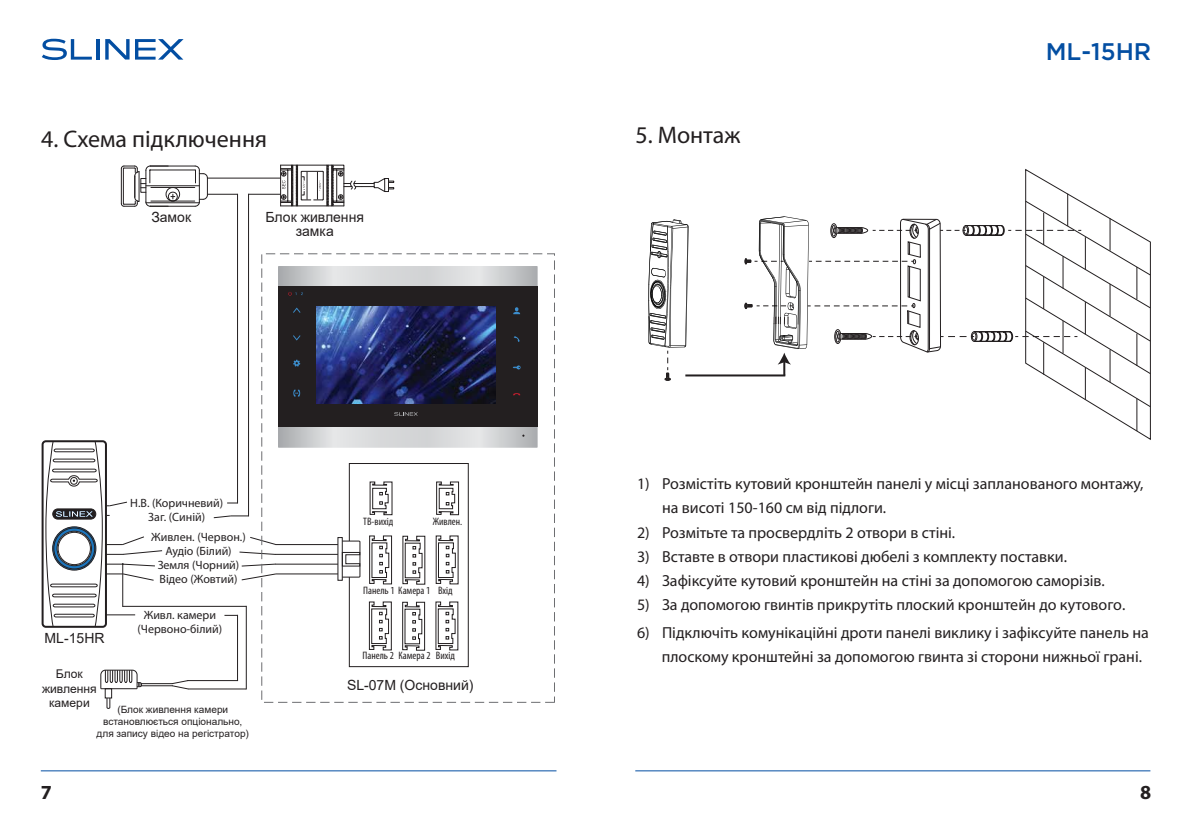
<style>
.page{position:relative;width:1191px;height:840px;background:#fff}
.page>*{position:absolute;margin:0;border:0;box-sizing:border-box;transform-origin:0 0}
.t1{font:24px "Myriad Pro";color:#231f20}
.t2{font:500 24px "Gotham Pro";color:#034ea2}
.t3{font:700 20px "Myriad Pro";color:#231f20}
.t4{font:16px/24px "Myriad Pro";color:#231f20}
.t5{font:14px/14px "Arial";color:#231f20;text-align:center}
.t6{font:12px/14px "Myriad Pro";color:#231f20;text-align:center}
.t7{font:12px/14.4px "Arial";color:#231f20;text-align:center}
.t8{font:condensed 10.8px "Myriad Pro";color:#231f20}
.t9{font:10px/12px "Arial";color:#231f20;text-align:center}
</style>
<div class="page">
<hr style="left:686px;top:374px;width:98px;height:2px;background:#231f20">
<div style="left:42px;top:440px;width:65px;height:187px;border:2px solid #231f20;border-radius:3px"></div>
<hr style="left:207px;top:178px;width:74px;height:1px;background:#231f20">
<hr style="left:248px;top:194px;width:33px;height:1px;background:#231f20">
<hr style="left:207px;top:194px;width:30px;height:1px;background:#231f20">
<svg style="left:213px;top:515px;width:35px;height:3px"></svg>
<svg style="left:224px;top:614px;width:13px;height:1px"></svg>
<hr style="left:275px;top:544px;width:63px;height:1px;background:#231f20">
<hr style="left:275px;top:553px;width:63px;height:1px;background:#231f20">
<hr style="left:275px;top:563px;width:63px;height:1px;background:#231f20">
<hr style="left:276px;top:573px;width:62px;height:1px;background:#231f20">
<svg style="left:250px;top:537px;width:26px;height:8px"></svg>
<svg style="left:239px;top:551px;width:37px;height:3px"></svg>
<svg style="left:241px;top:563px;width:35px;height:3px"></svg>
<svg style="left:241px;top:573px;width:35px;height:7px"></svg>
<hr style="left:123px;top:605px;width:123px;height:1px;background:#231f20">
<hr style="left:151px;top:187px;width:44px;height:1px;background:#231f20">
<hr style="left:146px;top:185px;width:53px;height:1px;background:#231f20">
<hr style="left:151px;top:201px;width:44px;height:1px;background:#231f20">
<hr style="left:146px;top:202px;width:53px;height:1px;background:#231f20">
<hr style="left:150px;top:169px;width:45px;height:1px;background:#231f20">
<svg style="left:121px;top:165px;width:59px;height:42px"></svg>
<svg style="left:195px;top:165px;width:13px;height:42px"></svg>
<hr style="left:199px;top:170px;width:1px;height:32px;background:#231f20">
<hr style="left:150px;top:206px;width:45px;height:1px;background:#231f20">
<hr style="left:146px;top:170px;width:1px;height:32px;background:#231f20">
<hr style="left:150px;top:166px;width:45px;height:1px;background:#231f20">
<svg style="left:280px;top:165px;width:114px;height:41px"></svg>
<hr style="left:248px;top:194px;width:1px;height:321px;background:#231f20">
<hr style="left:237px;top:194px;width:1px;height:308px;background:#231f20">
<hr style="left:237px;top:615px;width:1px;height:65px;background:#231f20">
<hr style="left:246px;top:606px;width:1px;height:82px;background:#231f20">
<div style="left:261px;top:253px;width:294px;height:449px;border:1px dashed #6d6e71"></div>
<hr style="left:101px;top:688px;width:36px;height:1px;background:#231f20">
<div style="left:105px;top:688px;width:7px;height:9px;border:1px solid #231f20"></div>
<svg style="left:106px;top:697px;width:4px;height:11px"></svg>
<svg style="left:100px;top:669px;width:42px;height:19px"></svg>
<hr style="left:188px;top:679px;width:49px;height:1px;background:#231f20">
<hr style="left:188px;top:688px;width:58px;height:1px;background:#231f20">
<svg style="left:171px;top:679px;width:18px;height:10px"></svg>
<hr style="left:141px;top:683px;width:31px;height:1px;background:#231f20">
<hr style="left:141px;top:685px;width:31px;height:1px;background:#231f20">
<svg style="left:45px;top:440px;width:118px;height:187px"></svg>
<svg style="left:648px;top:219px;width:41px;height:161px"></svg>
<svg style="left:744px;top:168px;width:407px;height:272px"></svg>
<svg style="left:278px;top:266px;width:259px;height:181px;background:#cdced0"></svg>
<div style="left:278px;top:286px;width:259px;height:140px;background:#231f20"></div>
<svg style="left:394px;top:412px;width:24px;height:3px"></svg>
<svg style="left:513px;top:393px;width:7px;height:2px"></svg>
<svg style="left:513px;top:307px;width:7px;height:7px"></svg>
<svg style="left:514px;top:336px;width:5px;height:6px"></svg>
<svg style="left:513px;top:365px;width:7px;height:4px"></svg>
<svg style="left:293px;top:307px;width:7px;height:5px"></svg>
<svg style="left:293px;top:335px;width:7px;height:5px"></svg>
<svg style="left:293px;top:359px;width:7px;height:7px"></svg>
<svg style="left:293px;top:389px;width:7px;height:7px"></svg>
<svg style="left:288px;top:292px;width:15px;height:3px"></svg>
<img style="left:316px;top:306px;width:180px;height:97px">
<div style="left:349px;top:462px;width:120px;height:204px;border:1px solid #231f20"></div>
<svg style="left:402px;top:535px;width:23px;height:49px"></svg>
<svg style="left:436px;top:535px;width:22px;height:49px"></svg>
<svg style="left:369px;top:535px;width:23px;height:49px"></svg>
<svg style="left:402px;top:601px;width:23px;height:49px"></svg>
<svg style="left:435px;top:601px;width:23px;height:49px"></svg>
<svg style="left:369px;top:601px;width:23px;height:49px"></svg>
<svg style="left:369px;top:481px;width:23px;height:34px"></svg>
<svg style="left:436px;top:481px;width:23px;height:34px"></svg>
<svg style="left:342px;top:540px;width:18px;height:37px"></svg>
<svg style="left:42px;top:39px;width:50px;height:21px"></svg>
<hr style="left:96px;top:39px;width:3px;height:21px;background:#034ea2">
<svg style="left:105px;top:39px;width:79px;height:21px"></svg>
<hr style="left:41px;top:769px;width:515px;height:1px;background:#034ea2">
<hr style="left:635px;top:769px;width:515px;height:1px;background:#034ea2">
<p class="t1" style="left:41px;top:124px;width:227px">4. Схема підключення</p>
<p class="t1" style="left:635px;top:120px;width:106px">5. Монтаж</p>
<p class="t5" style="left:151px;top:210px;width:41px">Замок</p>
<p class="t5" style="left:265px;top:210px;width:100px">Блок живлення замка</p>
<p class="t2" style="left:1045px;top:38px;width:107px">ML-15HR</p>
<p class="t6" style="left:130px;top:495px;width:95px">Н.В. (Коричневий)<br>Заг. (Синій)</p>
<p class="t5" style="left:45px;top:630px;width:61px">ML-15HR</p>
<p class="t6" style="left:151px;top:529px;width:96px">Живлен. (Червон.)<br>Аудіо (Білий)<br>Земля (Чорний)<br>Відео (Жовтий)</p>
<p class="t6" style="left:137px;top:607px;width:86px">Живл. камери (Червоно-білий)</p>
<p class="t7" style="left:42px;top:666px;width:56px">Блок живлення камери</p>
<p class="t9" style="left:97px;top:702px;width:154px">(Блок живлення камери встановлюється опціонально, для запису відео на регістратор)</p>
<p class="t8" style="left:363px;top:514px;width:32px">ТВ-вихід</p>
<p class="t8" style="left:433px;top:514px;width:31px">Живлен.</p>
<p class="t8" style="left:363px;top:583px;width:69px">Панель 1 Камера 1</p>
<p class="t8" style="left:438px;top:583px;width:16px">Вхід</p>
<p class="t8" style="left:436px;top:649px;width:21px">Вихід</p>
<p class="t8" style="left:362px;top:649px;width:70px">Панель 2 Камера 2</p>
<p class="t5" style="left:347px;top:677px;width:128px">SL-07M (Основний)</p>
<p class="t4" style="left:662px;top:471px;width:483px;text-indent:-25px">1) Розмістіть кутовий кронштейн панелі у місці запланованого монтажу, на висоті 150-160 см від підлоги.</p>
<p class="t4" style="left:637px;top:519px;width:320px">2) Розмітьте та просвердліть 2 отвори в стіні.</p>
<p class="t4" style="left:637px;top:543px;width:431px">3) Вставте в отвори пластикові дюбелі з комплекту поставки.</p>
<p class="t4" style="left:637px;top:567px;width:469px">4) Зафіксуйте кутовий кронштейн на стіні за допомогою саморізів.</p>
<p class="t4" style="left:637px;top:591px;width:490px">5) За допомогою гвинтів прикрутіть плоский кронштейн до кутового.</p>
<p class="t4" style="left:661px;top:619px;width:489px;text-indent:-25px">6) Підключіть комунікаційні дроти панелі виклику і зафіксуйте панель на плоскому кронштейні за допомогою гвинта зі сторони нижньої грані.</p>
<p class="t3" style="left:41px;top:778px;width:13px">7</p>
<p class="t3" style="left:1140px;top:778px;width:13px">8</p>
</div>
